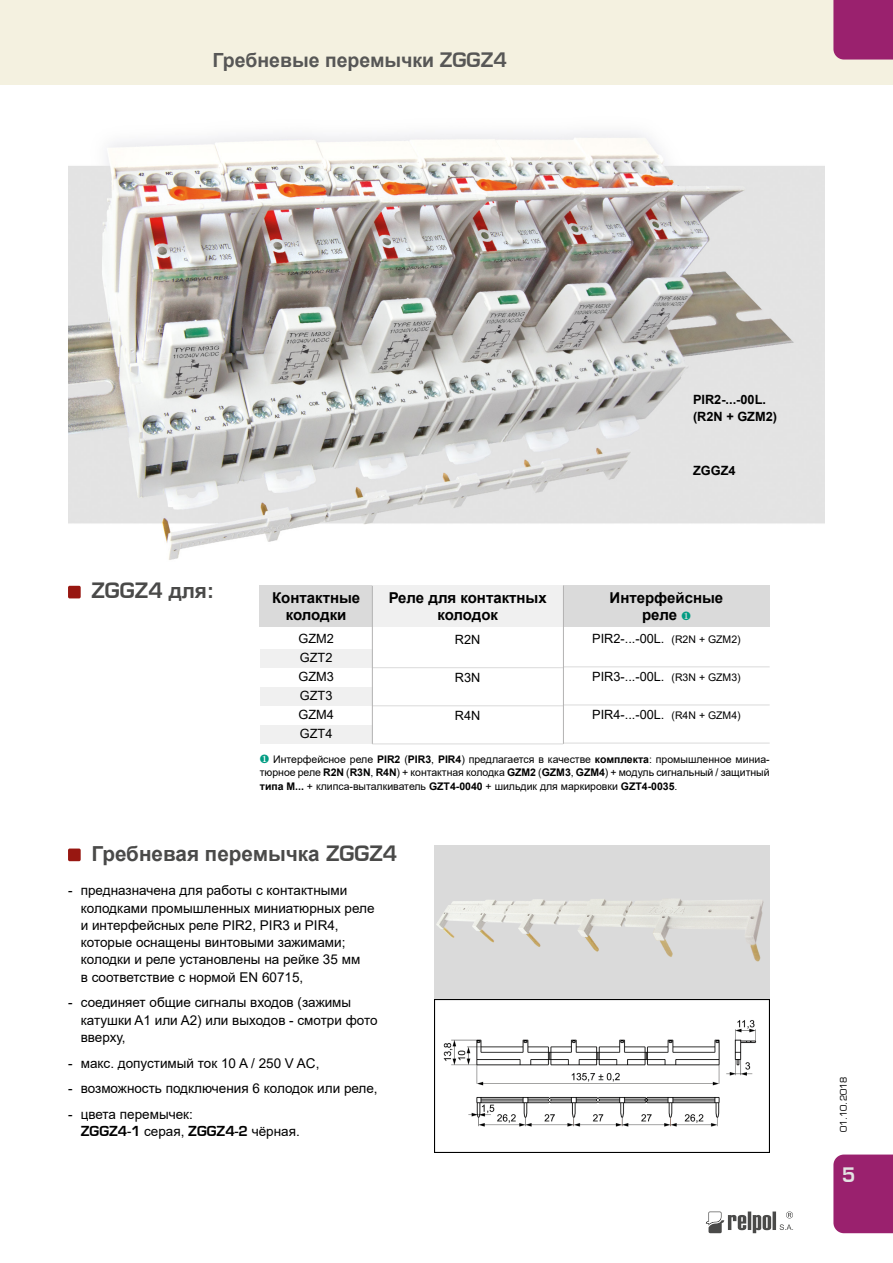
<style>
.page{position:relative;width:893px;height:1263px;background:#fff}
.page>*{position:absolute;margin:0;border:0;box-sizing:border-box;transform-origin:0 0}
.t1{font:700 20.7px "Arial";color:#4a4a49}
.t2{font:700 20.7px "Euromode";color:#4a4a49}
.t3{font:700 19.5px "Arial";color:#575756}
.t4{font:700 19.5px "Euromode";color:#e3e3e3}
.t5{font:700 15px/17px "Arial";color:#000;text-align:center}
.t6{font:13.5px/17.2px "Arial";color:#000}
.t7{font:700 13.5px "Euromode";color:#000}
.t8{font:12.75px/19px "Arial";color:#000;text-align:justify}
.t9{font:700 12.75px/17px "Arial";color:#000}
.t10{font:10.5px/13.5px "Arial";color:#000;text-align:justify}
.t11{font:9px "Euromode";color:#000}
.s1{font-family:"Euromode"}
.s2{font-family:"Arial"}
.s3{color:#009c82}
.s4{font-size:10.5px}
.s5{font-weight:700}
.s6{font-family:"Arial";font-weight:400}
</style>
<div class="page">
<svg style="left:706px;top:1211px;width:87px;height:22px"></svg>
<div style="left:0;top:0;width:893px;height:85px;background:#f4f1e0"></div>
<div style="left:833px;top:1154px;width:60px;height:79px;background:#9a216e"></div>
<div style="left:833px;top:0;width:60px;height:60px;background:#9a216e"></div>
<div style="left:260px;top:649px;width:112px;height:18px;background:#f0f0f0"></div>
<div style="left:260px;top:687px;width:113px;height:19px;background:#f0f0f0"></div>
<div style="left:260px;top:725px;width:113px;height:19px;background:#f0f0f0"></div>
<div style="left:364px;top:586px;width:199px;height:41px;background:#f0f0f0"></div>
<div style="left:563px;top:586px;width:207px;height:41px;background:#dadada"></div>
<div style="left:260px;top:586px;width:112px;height:41px;background:#dadada"></div>
<hr style="left:372px;top:667px;width:191px;height:1px;background:#dadada">
<hr style="left:372px;top:705px;width:191px;height:1px;background:#dadada">
<hr style="left:372px;top:744px;width:191px;height:1px;background:#dadada">
<hr style="left:563px;top:667px;width:207px;height:1px;background:#dadada">
<hr style="left:563px;top:705px;width:207px;height:1px;background:#dadada">
<hr style="left:563px;top:743px;width:207px;height:1px;background:#dadada">
<hr style="left:563px;top:586px;width:1px;height:158px;background:#b3b2b2">
<hr style="left:372px;top:586px;width:1px;height:158px;background:#b3b2b2">
<div style="left:68px;top:848px;width:13px;height:13px;background:#981711;border-radius:2px"></div>
<img style="left:434px;top:845px;width:336px;height:307px">
<div style="left:68px;top:586px;width:13px;height:12px;background:#981711;border-radius:2px"></div>
<img style="left:68px;top:132px;width:757px;height:428px">
<h2 class="t3" style="left:213px;top:46px;width:296px">Гребневые перемычки <span class="s1">ZGGZ4</span></h2>
<p class="t9" style="left:693px;top:391px;width:85px">PIR2-...-00L. (R2N + GZM2)</p>
<h1 class="t2" style="left:91px;top:578px;width:124px">ZGGZ4 <span class="s2">для:</span></h1>
<p class="t9" style="left:693px;top:462px;width:44px">ZGGZ4</p>
<p class="t5" style="left:272px;top:589px;width:90px">Контактные колодки</p>
<p class="t8" style="left:298px;top:629px;width:37px">GZM2<br>GZT2<br>GZM3<br>GZT3<br>GZM4<br>GZT4</p>
<p class="t5" style="left:389px;top:589px;width:160px">Реле для контактных колодок</p>
<p class="t8" style="left:455px;top:630px;width:27px">R2N</p>
<p class="t8" style="left:455px;top:668px;width:27px">R3N</p>
<p class="t8" style="left:455px;top:706px;width:27px">R4N</p>
<p class="t5" style="left:610px;top:589px;width:115px">Интерфейсные реле <span class="s3">❶</span></p>
<p class="t8" style="left:592px;top:629px;width:150px">PIR2-...-00L. <span class="s4">(R2N + GZM2)</span></p>
<p class="t8" style="left:592px;top:667px;width:150px">PIR3-...-00L. <span class="s4">(R3N + GZM3)</span></p>
<p class="t8" style="left:592px;top:705px;width:150px">PIR4-...-00L. <span class="s4">(R4N + GZM4)</span></p>
<p class="t10" style="left:260px;top:752px;width:511px"><span class="s3">❶</span> Интерфейсное реле <span class="s5">PIR2</span> (<span class="s5">PIR3</span>, <span class="s5">PIR4</span>) предлагается в качестве <span class="s5">комплекта</span>: промышленное миниа&shy;тюрное реле <span class="s5">R2N</span> (<span class="s5">R3N</span>, <span class="s5">R4N</span>) + контактная колодка <span class="s5">GZM2</span> (<span class="s5">GZM3</span>, <span class="s5">GZM4</span>) + модуль сигнальный / защитный <span class="s5">типа M...</span> + клипса-выталкиватель <span class="s5">GZT4-0040</span> + шильдик для маркировки <span class="s5">GZT4-0035</span>.</p>
<h1 class="t1" style="left:91px;top:839px;width:308px">Гребневая перемычка <span class="s1">ZGGZ4</span></h1>
<p class="t6" style="left:81px;top:882px;width:295px;text-indent:-13px">- предназначена для работы с контактными колодками промышленных миниатюрных реле и интерфейсных реле PIR2, PIR3 и PIR4, которые оснащены винтовыми зажимами; колодки и реле установлены на рейке 35 мм<br>в соответствие с нормой EN 60715,</p>
<p class="t6" style="left:81px;top:994px;width:298px;text-indent:-13px">- соединяет общие сигналы входов (зажимы катушки A1 или A2) или выходов - смотри фото вверху,</p>
<p class="t6" style="left:68px;top:1054px;width:253px">- макс. допустимый ток 10 A / 250 V AC,</p>
<p class="t6" style="left:68px;top:1080px;width:311px">- возможность подключения 6 колодок или реле,</p>
<p class="t6" style="left:68px;top:1106px;width:126px">- цвета перемычек:</p>
<p class="t7" style="left:81px;top:1123px;width:220px">ZGGZ4-1 <span class="s6">серая,</span> ZGGZ4-2 <span class="s6">чёрная.</span></p>
<p class="t11" style="left:838px;top:1132px;width:57px;rotate:-90deg">01.10.2018</p>
<h2 class="t4" style="left:842px;top:1163px;width:15px">5</h2>
</div>
